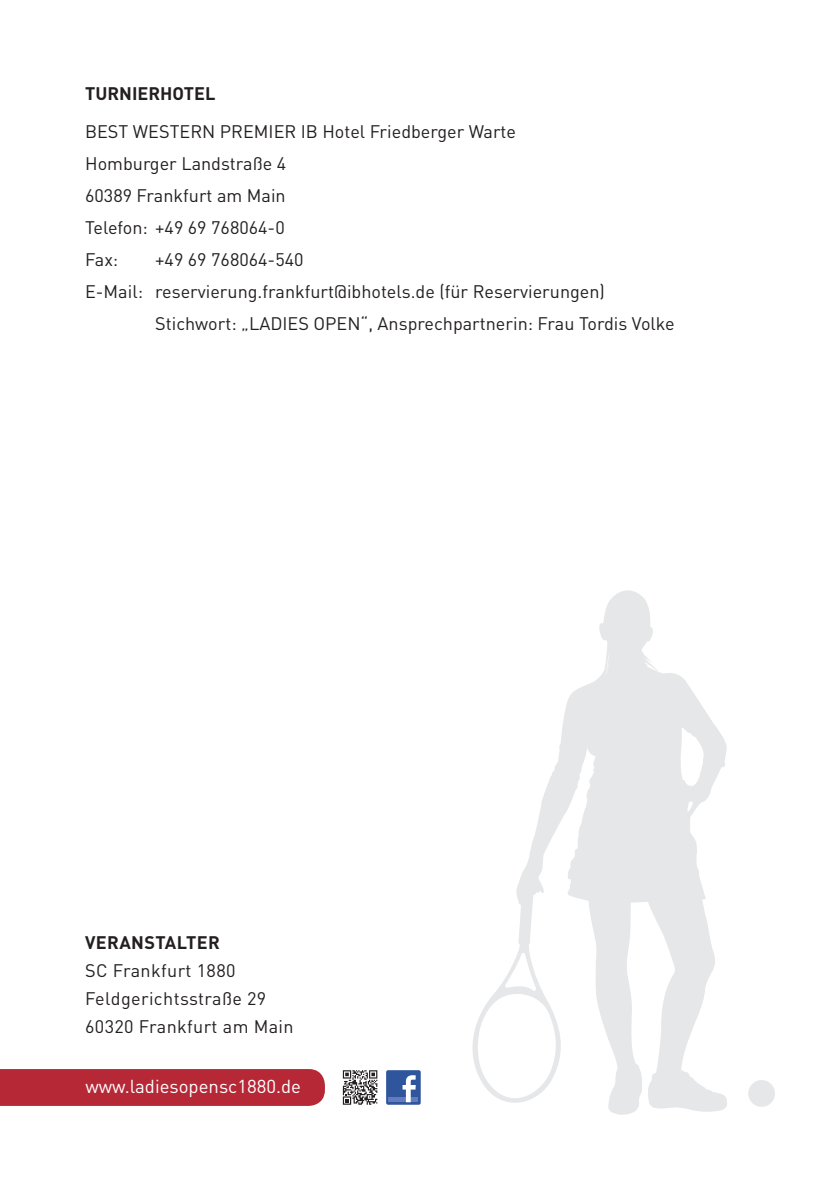
<style>
.page{position:relative;width:840px;height:1191px;background:#fff}
.page>*{position:absolute;margin:0;border:0;box-sizing:border-box;transform-origin:0 0}
.t1{font:18.6px "DIN";color:#fff}
.t2{font:18px/32px "DIN";color:#231f20}
.t3{font:18px/28px "DIN";letter-spacing:.02em;color:#231f20}
.t4{font:700 18px "DIN";letter-spacing:.01em;color:#231f20}
</style>
<div class="page">
<div style="left:747px;top:1080px;width:27px;height:26px;background:#e6e7e9;border-radius:50%"></div>
<svg style="left:472px;top:590px;width:255px;height:524px"></svg>
<div style="left:0;top:1069px;width:325px;height:37px;background:#b72837"></div>
<svg style="left:342px;top:1070px;width:36px;height:35px"></svg>
<svg style="left:342px;top:1070px;width:35px;height:34px"></svg>
<div style="left:386px;top:1070px;width:34px;height:34px;background:#2f569d;border-radius:2px"></div>
<div style="left:388px;top:1097px;width:30px;height:5px;background:#647bbd"></div>
<svg style="left:402px;top:1075px;width:13px;height:27px"></svg>
<p class="t4" style="left:85px;top:82px;width:132px">TURNIERHOTEL</p>
<p class="t2" style="left:85px;top:115px;width:432px">BEST WESTERN PREMIER IB Hotel Friedberger Warte<br>Homburger Landstraße 4<br>60389 Frankfurt am Main<br>Telefon: +49 69 768064-0<br>Fax:</p>
<p class="t2" style="left:155px;top:243px;width:150px">+49 69 768064-540</p>
<p class="t2" style="left:85px;top:275px;width:521px">E-Mail: reservierung.frankfurt@ibhotels.de (für Reservierungen)</p>
<p class="t2" style="left:155px;top:307px;width:520px">Stichwort: „LADIES OPEN“, Ansprechpartnerin: Frau Tordis Volke</p>
<p class="t4" style="left:85px;top:931px;width:136px">VERANSTALTER</p>
<p class="t3" style="left:85px;top:956px;width:210px">SC Frankfurt 1880<br>Feldgerichtsstraße 29<br>60320 Frankfurt am Main</p>
<p class="t1" style="left:85px;top:1074px;width:217px">www.ladiesopensc1880.de</p>
</div>
